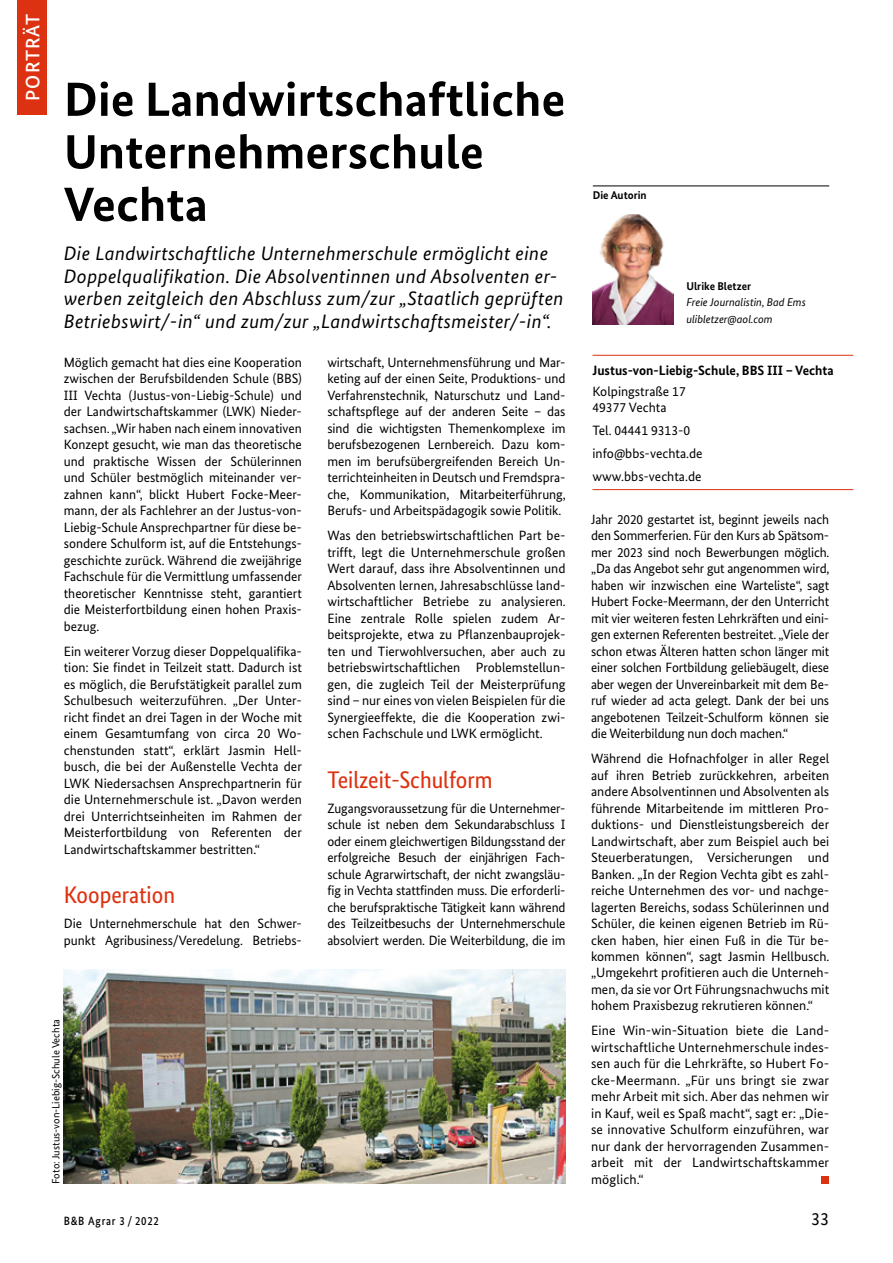
<style>
.page{position:relative;width:893px;height:1263px;background:#fff}
.page>*{position:absolute;margin:0;border:0;box-sizing:border-box;transform-origin:0 0}
.t1{font:700 48px/52.5px "Bundes Sans";color:#000;scale:1.05 1}
.t2{font:24px "Bundes Sans Cond";color:#dd3211;scale:1.05 1}
.t3{font:italic 19.5px/22.5px "Bundes Sans";letter-spacing:.02em;color:#000}
.t4{font:500 19.5px "Bundes Sans";letter-spacing:.05em;color:#fff}
.t5{font:18px "Bundes Sans";color:#000}
.t6{font:13.5px/16.5px "Bundes Sans";color:#000;text-align:justify}
.t7{font:700 13.5px "Bundes Sans";color:#000}
.t8{font:500 12px "Bundes Sans";letter-spacing:.07em;color:#000;scale:.9 1}
.t9{font:italic 11.25px/16.5px "Bundes Sans";color:#000}
.t10{font:700 11.25px "Bundes Sans";color:#000}
.t11{font:10.5px "Bundes Sans";color:#000}
</style>
<div class="page">
<img style="left:64px;top:969px;width:502px;height:214px">
<div style="left:821px;top:1176px;width:8px;height:8px;background:#dd3211"></div>
<hr style="left:593px;top:186px;width:236px;height:1px;background:#000">
<img style="left:593px;top:214px;width:81px;height:111px">
<hr style="left:592px;top:355px;width:261px;height:1px;background:#dd3211">
<hr style="left:592px;top:489px;width:261px;height:1px;background:#dd3211">
<div style="left:17px;top:0;width:30px;height:115px;background:#dd3211"></div>
<h3 class="t4" style="left:21px;top:101px;width:89px;rotate:-90deg">PORTRÄT</h3>
<h1 class="t1" style="left:64px;top:73px;width:479px">Die Landwirtschaftliche<br>Unternehmerschule<br>Vechta</h1>
<p class="t3" style="left:64px;top:242px;width:501px">Die Landwirtschaftliche Unternehmerschule ermöglicht eine Doppelqualifikation. Die Absolventinnen und Absolventen er&shy;werben zeitgleich den Abschluss zum/zur „Staatlich geprüften Betriebswirt/-in“ und zum/zur „Landwirtschaftsmeister/-in“.</p>
<p class="t6" style="left:64px;top:354px;width:240px">Möglich gemacht hat dies eine Kooperation zwischen der Berufsbildenden Schule (BBS)<br>III Vechta (Justus-von-Liebig-Schule) und der Landwirtschaftskammer (LWK) Nieder&shy;sachsen. „Wir haben nach einem innovativen Konzept gesucht, wie man das theoretische und praktische Wissen der Schülerinnen und Schüler bestmöglich miteinander ver&shy;zahnen kann“, blickt Hubert Focke-Meer&shy;mann, der als Fachlehrer an der Justus-von-Liebig-Schule Ansprechpartner für diese be&shy;sondere Schulform ist, auf die Entstehungs&shy;geschichte zurück. Während die zweijährige Fachschule für die Vermittlung umfassender theoretischer Kenntnisse steht, garantiert die Meisterfortbildung einen hohen Praxis&shy;bezug.</p>
<p class="t6" style="left:64px;top:643px;width:240px">Ein weiterer Vorzug dieser Doppelqualifika&shy;tion: Sie findet in Teilzeit statt. Dadurch ist es möglich, die Berufstätigkeit parallel zum Schulbesuch weiterzuführen. „Der Unter&shy;richt findet an drei Tagen in der Woche mit einem Gesamtumfang von circa 20 Wo&shy;chenstunden statt“, erklärt Jasmin Hell&shy;busch, die bei der Außenstelle Vechta der LWK Niedersachsen Ansprechpartnerin für die Unternehmerschule ist. „Davon werden drei Unterrichtseinheiten im Rahmen der Meisterfortbildung von Referenten der Landwirtschaftskammer bestritten.“</p>
<h2 class="t2" style="left:64px;top:881px;width:107px">Kooperation</h2>
<p class="t6" style="left:64px;top:915px;width:240px">Die Unternehmerschule hat den Schwer&shy;punkt Agribusiness/Veredelung. Betriebs-</p>
<p class="t6" style="left:327px;top:354px;width:240px">wirtschaft, Unternehmensführung und Mar&shy;keting auf der einen Seite, Produktions- und Verfahrenstechnik, Naturschutz und Land&shy;schaftspflege auf der anderen Seite – das sind die wichtigsten Themenkomplexe im berufsbezogenen Lernbereich. Dazu kom&shy;men im berufsübergreifenden Bereich Un&shy;terrichteinheiten in Deutsch und Fremdspra&shy;che, Kommunikation, Mitarbeiterführung, Berufs- und Arbeitspädagogik sowie Politik.</p>
<p class="t6" style="left:327px;top:527px;width:240px">Was den betriebswirtschaftlichen Part be&shy;trifft, legt die Unternehmerschule großen Wert darauf, dass ihre Absolventinnen und Absolventen lernen, Jahresabschlüsse land&shy;wirtschaftlicher Betriebe zu analysieren.<br>Eine zentrale Rolle spielen zudem Ar&shy;beitsprojekte, etwa zu Pflanzenbauprojek&shy;ten und Tierwohlversuchen, aber auch zu betriebswirtschaftlichen Problemstellun&shy;gen, die zugleich Teil der Meisterprüfung sind – nur eines von vielen Beispielen für die Synergieeffekte, die die Kooperation zwi&shy;schen Fachschule und LWK ermöglicht.</p>
<h2 class="t2" style="left:327px;top:766px;width:159px">Teilzeit-Schulform</h2>
<p class="t6" style="left:327px;top:799px;width:240px">Zugangsvoraussetzung für die Unternehmer&shy;schule ist neben dem Sekundarabschluss I oder einem gleichwertigen Bildungsstand der erfolgreiche Besuch der einjährigen Fach&shy;schule Agrarwirtschaft, der nicht zwangsläu&shy;fig in Vechta stattfinden muss. Die erforderli&shy;che berufspraktische Tätigkeit kann während des Teilzeitbesuchs der Unternehmerschule absolviert werden. Die Weiterbildung, die im</p>
<p class="t11" style="left:50px;top:1184px;width:166px;rotate:-90deg">Foto: Justus-von-Liebig-Schule Vechta</p>
<p class="t10" style="left:593px;top:188px;width:55px">Die Autorin</p>
<p class="t10" style="left:686px;top:279px;width:66px">Ulrike Bletzer</p>
<p class="t9" style="left:686px;top:294px;width:121px">Freie Journalistin, Bad Ems ulibletzer@aol.com</p>
<p class="t7" style="left:592px;top:362px;width:243px">Justus-von-Liebig-Schule, BBS III – Vechta</p>
<p class="t6" style="left:592px;top:383px;width:95px">Kolpingstraße 17<br>49377 Vechta</p>
<p class="t6" style="left:592px;top:419px;width:112px;line-height:23px;text-align:left">Tel. 04441 9313-0 info@bbs-vechta.de www.bbs-vechta.de</p>
<p class="t6" style="left:591px;top:511px;width:240px">Jahr 2020 gestartet ist, beginnt jeweils nach den Sommerferien. Für den Kurs ab Spätsom&shy;mer 2023 sind noch Bewerbungen möglich. „Da das Angebot sehr gut angenommen wird, haben wir inzwischen eine Warteliste“, sagt Hubert Focke-Meermann, der den Unterricht mit vier weiteren festen Lehrkräften und eini&shy;gen externen Referenten bestreitet. „Viele der schon etwas Älteren hatten schon länger mit einer solchen Fortbildung geliebäugelt, diese aber wegen der Unvereinbarkeit mit dem Be&shy;ruf wieder ad acta gelegt. Dank der bei uns angebotenen Teilzeit-Schulform können sie die Weiterbildung nun doch machen.“</p>
<p class="t6" style="left:591px;top:750px;width:240px">Während die Hofnachfolger in aller Regel auf ihren Betrieb zurückkehren, arbeiten andere Absolventinnen und Absolventen als führende Mitarbeitende im mittleren Pro&shy;duktions- und Dienstleistungsbereich der Landwirtschaft, aber zum Beispiel auch bei Steuerberatungen, Versicherungen und Banken. „In der Region Vechta gibt es zahl&shy;reiche Unternehmen des vor- und nachge&shy;lagerten Bereichs, sodass Schülerinnen und Schüler, die keinen eigenen Betrieb im Rü&shy;cken haben, hier einen Fuß in die Tür be&shy;kommen können“, sagt Jasmin Hellbusch. „Umgekehrt profitieren auch die Unterneh&shy;men, da sie vor Ort Führungsnachwuchs mit hohem Praxisbezug rekrutieren können.“</p>
<p class="t6" style="left:591px;top:1022px;width:240px">Eine Win-win-Situation biete die Land&shy;wirtschaftliche Unternehmerschule indes&shy;sen auch für die Lehrkräfte, so Hubert Fo&shy;cke-Meermann. „Für uns bringt sie zwar mehr Arbeit mit sich. Aber das nehmen wir in Kauf, weil es Spaß macht“, sagt er: „Die&shy;se innovative Schulform einzuführen, war nur dank der hervorragenden Zusammen&shy;arbeit mit der Landwirtschaftskammer möglich.“</p>
<p class="t8" style="left:64px;top:1213px;width:107px">B&amp;B Agrar 3 / 2022</p>
<h3 class="t5" style="left:811px;top:1208px;width:19px">33</h3>
</div>
